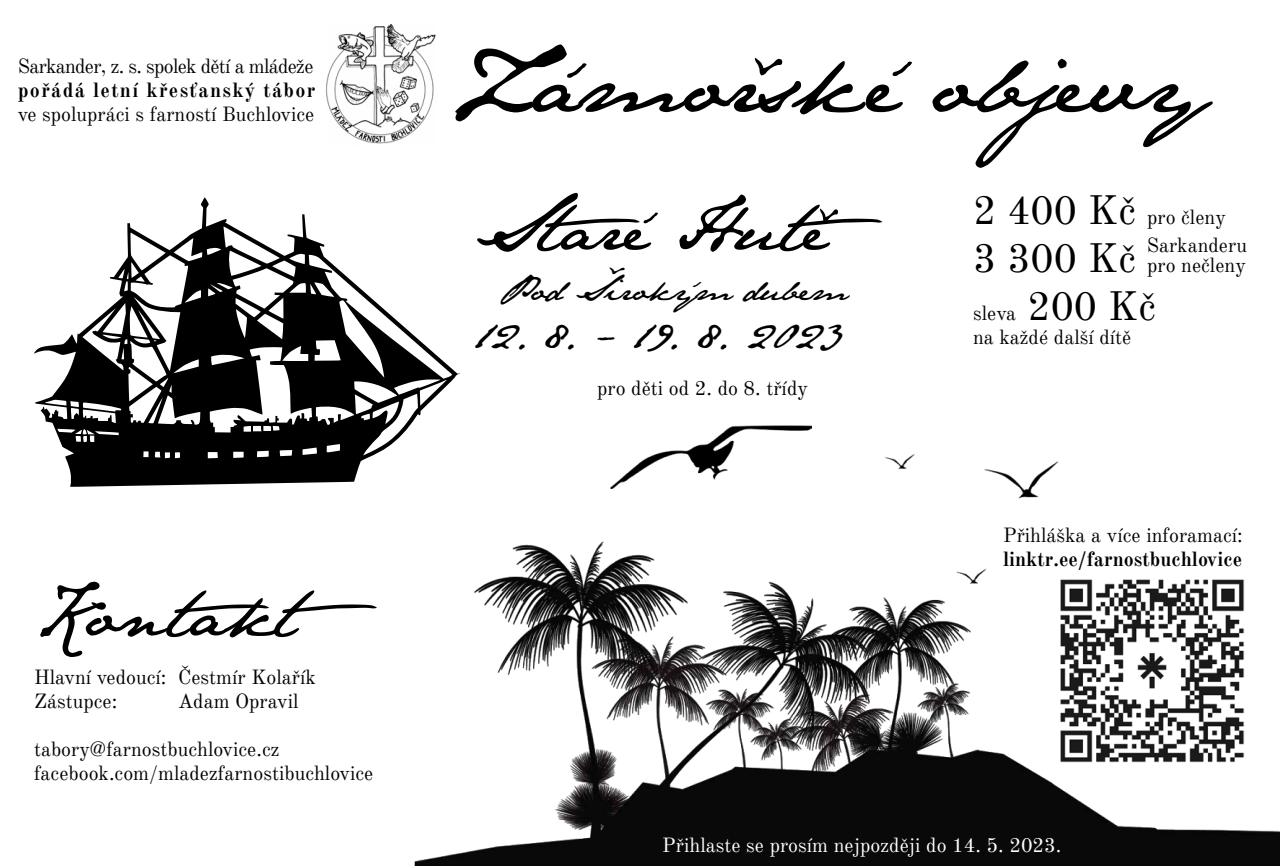
<style>
.page{position:relative;width:1280px;height:866px;background:#fff}
.page>*{position:absolute;margin:0;border:0;box-sizing:border-box;transform-origin:0 0}
.t1{font:88px "Jane Austen";color:#000}
.t2{font:65px "Jane Austen";color:#000}
.t3{font:40px "Jane Austen";color:#000}
.t4{font:31px "Jane Austen";color:#000}
.t5{font:20px/24px "Old Standard TT";color:#000}
.t6{font:20px "Old Standard TT";color:#fff}
.t7{font:20px "Old Standard TT";letter-spacing:-.035em;color:#000}
.t8{font:700 20px "Old Standard TT";color:#000}
.t9{font:700 20px "Old Standard TT";letter-spacing:.065em;color:#000}
.s1{font-size:40px}
</style>
<div class="page">
<svg style="left:34px;top:197px;width:426px;height:290px"></svg>
<img style="left:415px;top:454px;width:865px;height:412px">
<img style="left:326px;top:24px;width:110px;height:120px">
<img style="left:611px;top:425px;width:201px;height:64px">
<img style="left:1060px;top:578px;width:184px;height:185px">
<p class="t7" style="left:18px;top:54px;width:297px">Sarkander, z. s. spolek dětí a mládeže</p>
<p class="t9" style="left:18px;top:78px;width:299px">pořádá letní křesťanský tábor</p>
<p class="t5" style="left:18px;top:103px;width:298px">ve spolupráci s farností Buchlovice</p>
<h2 class="t2" style="left:34px;top:575px;width:344px">Kontakt</h2>
<p class="t5" style="left:34px;top:665px;width:283px">Hlavní vedoucí: Čestmír Kolařík<br>Zástupce:</p>
<p class="t5" style="left:178px;top:689px;width:122px">Adam Opravil</p>
<p class="t5" style="left:34px;top:737px;width:341px">tabory@farnostbuchlovice.cz facebook.com/mladezfarnostibuchlovice</p>
<h1 class="t1" style="left:447px;top:30px;width:761px">Zámořské objevy</h1>
<p class="t5" style="left:973px;top:205px;width:254px"><span class="s1">2 400 Kč</span> pro členy</p>
<p class="t5" style="left:973px;top:253px;width:274px"><span class="s1">3 300 Kč</span> pro nečleny</p>
<p class="t5" style="left:973px;top:301px;width:184px">sleva <span class="s1">200 Kč </span>na každé další dítě</p>
<h2 class="t2" style="left:474px;top:189px;width:410px">Staré Hutě</h2>
<h3 class="t4" style="left:498px;top:271px;width:351px">Pod Širokým dubem</h3>
<h3 class="t3" style="left:474px;top:311px;width:369px">12. 8. - 19. 8. 2023</h3>
<p class="t5" style="left:1147px;top:233px;width:102px">Sarkanderu</p>
<p class="t5" style="left:597px;top:377px;width:212px">pro děti od 2. do 8. třídy</p>
<p class="t5" style="left:1003px;top:524px;width:241px">Přihláška a více inforamací:</p>
<p class="t8" style="left:1003px;top:547px;width:241px">linktr.ee/farnostbuchlovice</p>
<p class="t6" style="left:662px;top:833px;width:401px">Přihlaste se prosím nejpozději do 14. 5. 2023.</p>
</div>
